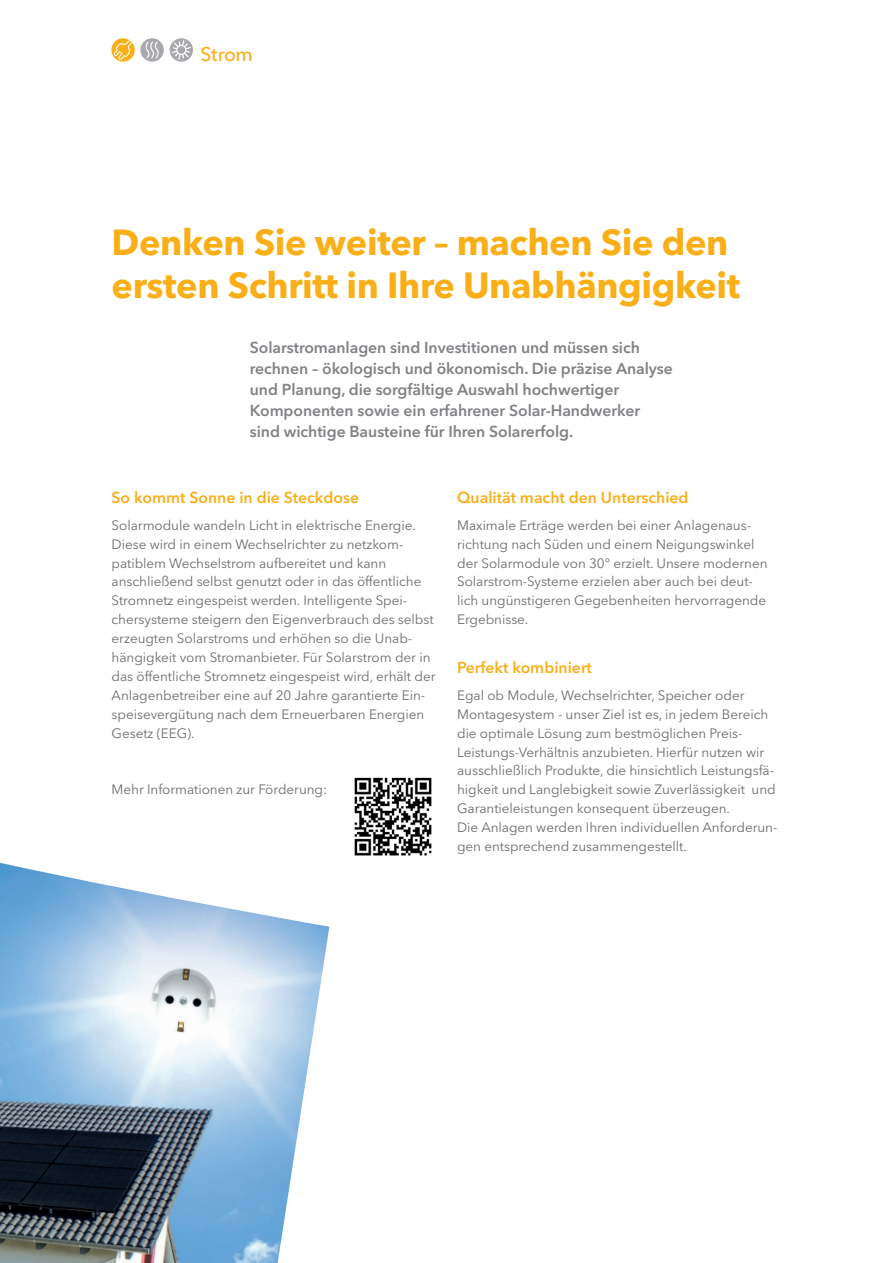
<style>
.page{position:relative;width:893px;height:1263px;background:#fff}
.page>*{position:absolute;margin:0;border:0;box-sizing:border-box;transform-origin:0 0}
.t1{font:700 36px/43.2px "Avenir Next LT Pro";letter-spacing:-.01em;color:#faaf18}
.t2{font:500 19.5px "Avenir Next LT Pro";letter-spacing:-.03em;color:#faaf18}
.t3{font:600 15.75px/21px "Avenir Next LT Pro";letter-spacing:-.005em;color:#808285}
.t4{font:600 15.75px "Avenir Next LT Pro";color:#faaf18}
.t5{font:13.5px/18.9px "Avenir Next LT Pro";letter-spacing:-.005em;color:#6c6d70}
</style>
<div class="page">
<svg style="left:170px;top:38px;width:23px;height:24px"></svg>
<svg style="left:111px;top:38px;width:53px;height:24px"></svg>
<img style="left:0;top:863px;width:329px;height:400px">
<img style="left:354px;top:777px;width:78px;height:79px">
<h2 class="t2" style="left:201px;top:43px;width:54px">Strom</h2>
<h1 class="t1" style="left:112px;top:220px;width:630px">Denken Sie weiter – machen Sie den ersten Schritt in Ihre Unabhängigkeit</h1>
<p class="t3" style="left:250px;top:336px;width:425px">Solarstromanlagen sind Investitionen und müssen sich rechnen – ökologisch und ökonomisch. Die präzise Analyse und Planung, die sorgfältige Auswahl hochwertiger Komponenten sowie ein erfahrener Solar-Handwerker sind wichtige Bausteine für Ihren Solarerfolg.</p>
<p class="t4" style="left:112px;top:488px;width:249px">So kommt Sonne in die Steckdose</p>
<p class="t5" style="left:112px;top:515px;width:325px">Solarmodule wandeln Licht in elektrische Energie.<br>Diese wird in einem Wechselrichter zu netzkom&shy;patiblem Wechselstrom aufbereitet und kann anschließend selbst genutzt oder in das öffentliche Stromnetz eingespeist werden. Intelligente Spei&shy;chersysteme steigern den Eigenverbrauch des selbst erzeugten Solarstroms und erhöhen so die Unab&shy;hängigkeit vom Stromanbieter. Für Solarstrom der in das öffentliche Stromnetz eingespeist wird, erhält der Anlagenbetreiber eine auf 20 Jahre garantierte Ein&shy;speisevergütung nach dem Erneuerbaren Energien Gesetz (EEG).</p>
<p class="t5" style="left:112px;top:780px;width:217px">Mehr Informationen zur Förderung:</p>
<p class="t4" style="left:457px;top:488px;width:233px">Qualität macht den Unterschied</p>
<p class="t5" style="left:457px;top:515px;width:312px">Maximale Erträge werden bei einer Anlagenaus&shy;richtung nach Süden und einem Neigungswinkel der Solarmodule von 30° erzielt. Unsere modernen Solarstrom-Systeme erzielen aber auch bei deut&shy;lich ungünstigeren Gegebenheiten hervorragende Ergebnisse.</p>
<p class="t4" style="left:457px;top:658px;width:136px">Perfekt kombiniert</p>
<p class="t5" style="left:457px;top:686px;width:322px">Egal ob Module, Wechselrichter, Speicher oder Montagesystem - unser Ziel ist es, in jedem Bereich die optimale Lösung zum bestmöglichen Preis-Leistungs-Verhältnis anzubieten. Hierfür nutzen wir ausschließlich Produkte, die hinsichtlich Leistungsfä&shy;higkeit und Langlebigkeit sowie Zuverlässigkeit und Garantieleistungen konsequent überzeugen.<br>Die Anlagen werden Ihren individuellen Anforderun&shy;gen entsprechend zusammengestellt.</p>
</div>
